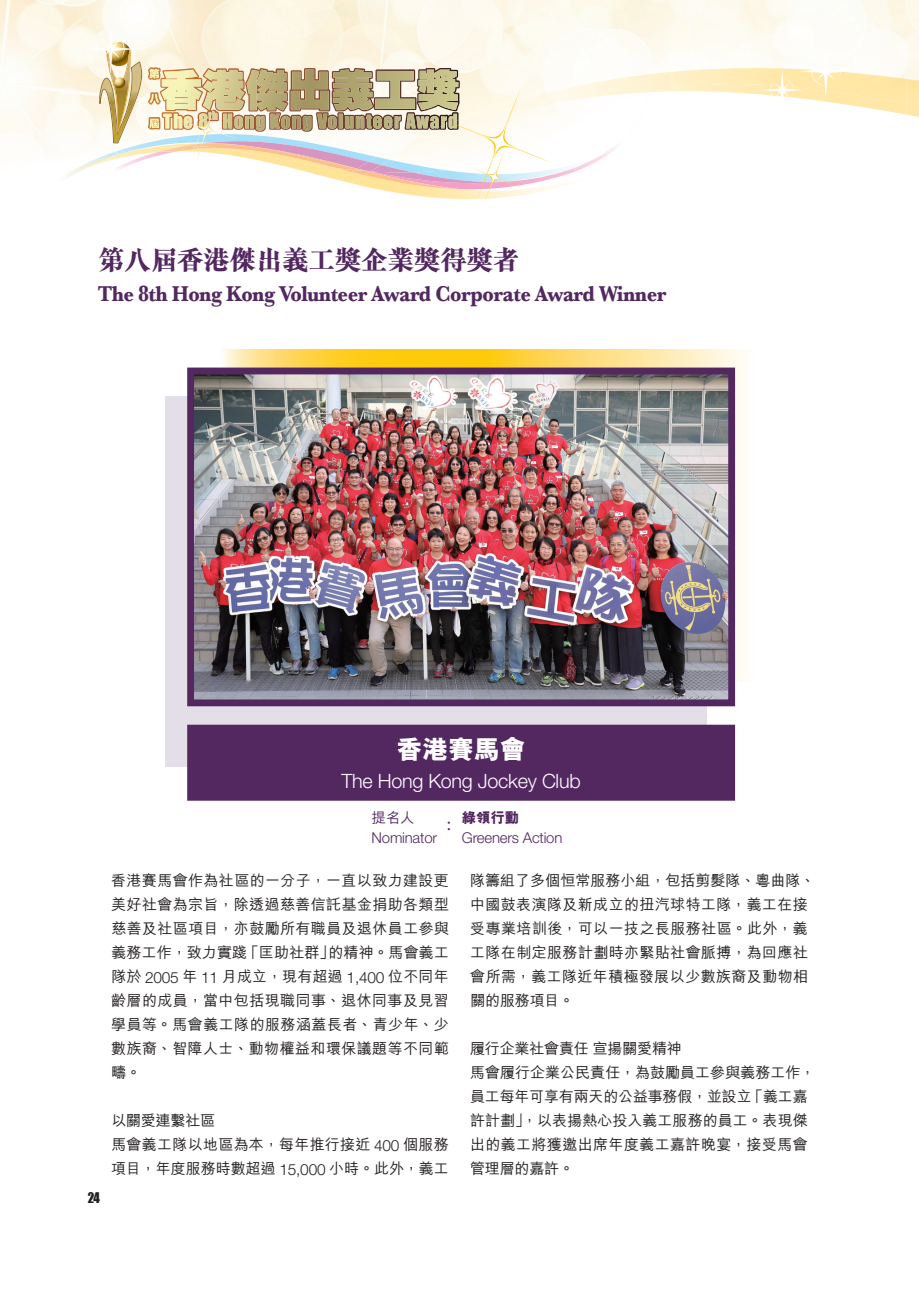
<style>
.page{position:relative;width:919px;height:1289px;background:#fff}
.page>*{position:absolute;margin:0;border:0;box-sizing:border-box;transform-origin:0 0}
.t1{font:800 27px "M Sung HK";letter-spacing:-.025em;color:#532760}
.t2{font:800 26.1px "M Hei HK";letter-spacing:-.015em;color:#fff}
.t3{font:700 22.5px "Baskerville";letter-spacing:-.025em;color:#532760;scale:.9 1}
.t4{font:300 19.8px "Helvetica Neue LT Std";letter-spacing:-.015em;color:#fff}
.t5{font:500 19.35px "M Sung HK";color:#532760}
.t6{font:500 15px/24px "M Hei HK";letter-spacing:.025em;color:#231f20;text-align:justify}
.t7{font:500 15px/24px "M Hei HK";color:#231f20}
.t8{font:300 14.85px "Helvetica Neue LT Std";letter-spacing:-.015em;color:#532760}
.t9{font:800 14.4px "M Hei HK";color:#532760}
.t10{font:500 14.4px "M Hei HK";color:#532760}
.t11{font:13.5px "Impact";color:#231f20;scale:.95 1}
.s1{font-family:"Helvetica Neue LT Std";font-weight:300;font-size:15.45px}
</style>
<div class="page">
<img style="left:0;top:0;width:208px;height:149px">
<img style="left:161px;top:68px;width:13px;height:43px">
<img style="left:162px;top:112px;width:12px;height:18px">
<svg style="left:148px;top:67px;width:13px;height:62px"></svg>
<img style="left:110px;top:135px;width:70px;height:11px">
<img style="left:180px;top:131px;width:20px;height:13px">
<img style="left:184px;top:136px;width:15px;height:7px">
<img style="left:666px;top:55px;width:7px;height:16px">
<img style="left:200px;top:130px;width:390px;height:69px">
<img style="left:81px;top:146px;width:92px;height:20px">
<img style="left:140px;top:144px;width:44px;height:5px">
<img style="left:64px;top:152px;width:63px;height:27px">
<img style="left:201px;top:170px;width:151px;height:2px">
<img style="left:201px;top:143px;width:156px;height:27px">
<img style="left:364px;top:172px;width:93px;height:17px">
<img style="left:248px;top:146px;width:109px;height:23px">
<img style="left:157px;top:146px;width:27px;height:6px">
<svg style="left:184px;top:143px;width:23px;height:20px"></svg>
<img style="left:852px;top:103px;width:54px;height:12px">
<img style="left:679px;top:68px;width:227px;height:35px">
<svg style="left:174px;top:68px;width:284px;height:62px;background:#c4b187"></svg>
<img style="left:200px;top:180px;width:151px;height:170px">
<img style="left:368px;top:71px;width:315px;height:94px">
<img style="left:647px;top:74px;width:4px;height:18px">
<img style="left:357px;top:162px;width:24px;height:9px">
<svg style="left:661px;top:88px;width:18px;height:4px"></svg>
<img style="left:339px;top:172px;width:25px;height:11px">
<img style="left:352px;top:170px;width:18px;height:5px">
<svg style="left:355px;top:168px;width:15px;height:4px"></svg>
<svg style="left:760px;top:45px;width:92px;height:61px"></svg>
<img style="left:86px;top:24px;width:49px;height:43px">
<svg style="left:99px;top:42px;width:43px;height:101px"></svg>
<svg style="left:445px;top:88px;width:109px;height:108px"></svg>
<svg style="left:459px;top:102px;width:80px;height:80px;fill:#fefaf2"></svg>
<svg style="left:468px;top:151px;width:52px;height:52px"></svg>
<svg style="left:475px;top:158px;width:38px;height:38px"></svg>
<img style="left:906px;top:0;width:12px;height:79px">
<img style="left:906px;top:106px;width:12px;height:11px">
<img style="left:906px;top:79px;width:12px;height:27px">
<div style="left:166px;top:396px;width:541px;height:370px;background:#e3dee8"></div>
<svg style="left:223px;top:350px;width:520px;height:331px"></svg>
<img style="left:195px;top:375px;width:532px;height:323px">
<div style="left:187px;top:367px;width:548px;height:339px;border:7px solid #532760"></div>
<div style="left:187px;top:724px;width:548px;height:76px;background:#532760"></div>
<h1 class="t1" style="left:98px;top:241px;width:423px">第八屆香港傑出義工獎企業獎得獎者</h1>
<h3 class="t3" style="left:98px;top:280px;width:633px">The 8th Hong Kong Volunteer Award Corporate Award Winner</h3>
<h2 class="t2" style="left:396px;top:731px;width:131px">香港賽馬會</h2>
<h3 class="t4" style="left:341px;top:769px;width:241px">The Hong Kong Jockey Club</h3>
<p class="t10" style="left:371px;top:807px;width:45px">提名人</p>
<p class="t8" style="left:371px;top:828px;width:67px">Nominator</p>
<p class="t5" style="left:446px;top:809px;width:7px">:</p>
<p class="t11" style="left:88px;top:1187px;width:14px">24</p>
<p class="t6" style="left:111px;top:867px;width:339px">香港賽馬會作為社區的一分子，一直以致力建設更美好社會為宗旨，除透過慈善信託基金捐助各類型慈善及社區項目，亦鼓勵所有職員及退休員工參與義務工作，致力實踐「匡助社群」的精神。馬會義工隊於 <span class="s1">2005</span> 年 <span class="s1">11</span> 月成立，現有超過 <span class="s1">1,400</span> 位不同年齡層的成員，當中包括現職同事、退休同事及見習學員等。馬會義工隊的服務涵蓋長者、青少年、少數族裔、智障人士、動物權益和環保議題等不同範疇。</p>
<p class="t7" style="left:111px;top:1107px;width:339px">以關愛連繫社區<br>馬會義工隊以地區為本，每年推行接近 <span class="s1">400</span> 個服務項目，年度服務時數超過 <span class="s1">15,000</span> 小時。此外，義工</p>
<p class="t9" style="left:462px;top:808px;width:59px">綠領行動</p>
<p class="t8" style="left:462px;top:828px;width:102px">Greeners Action</p>
<p class="t6" style="left:470px;top:867px;width:346px;text-align:left">隊籌組了多個恒常服務小組，包括剪髮隊、粵曲隊、中國鼓表演隊及新成立的扭汽球特工隊，義工在接受專業培訓後，可以一技之長服務社區。此外，義工隊在制定服務計劃時亦緊貼社會脈搏，為回應社會所需，義工隊近年積極發展以少數族裔及動物相關的服務項目。</p>
<p class="t7" style="left:470px;top:1035px;width:347px">履行企業社會責任宣揚關愛精神<br>馬會履行企業公民責任，為鼓勵員工參與義務工作，員工每年可享有兩天的公益事務假，並設立「義工嘉許計劃」，以表揚熱心投入義工服務的員工。表現傑出的義工將獲邀出席年度義工嘉許晚宴，接受馬會管理層的嘉許。</p>
</div>
